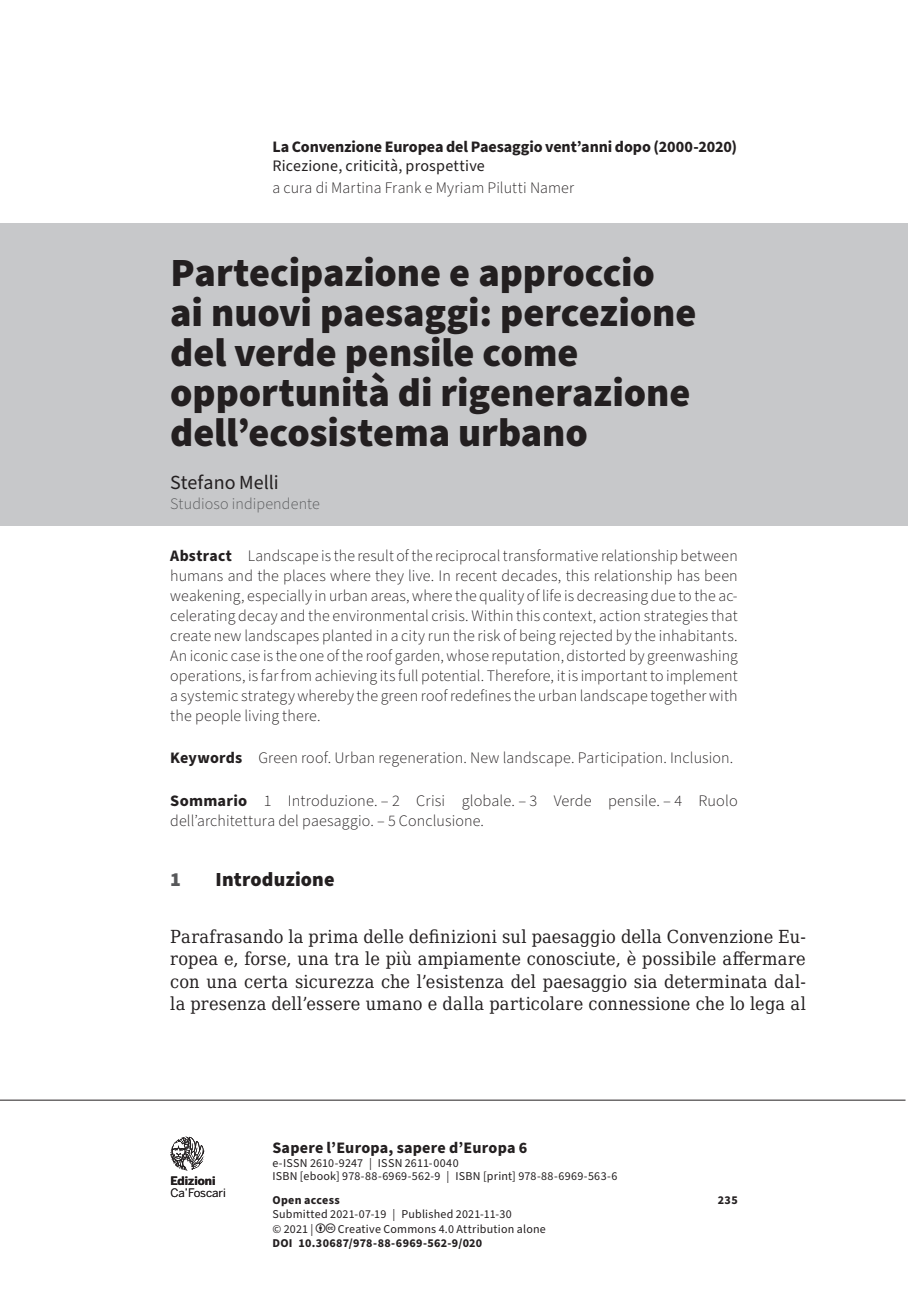
<style>
.page{position:relative;width:908px;height:1304px;background:#fff}
.page>*{position:absolute;margin:0;border:0;box-sizing:border-box;transform-origin:0 0}
.t1{font:900 40px/40px "Source Sans Pro";color:#231f20}
.t2{font:20px "Source Sans Pro";letter-spacing:.005em;color:#231f20}
.t3{font:900 20px "Source Sans Pro";letter-spacing:.01em;color:#231f20}
.t4{font:900 20px "Source Sans Pro";color:#57585a}
.t5{font:18px/22.4px "DejaVu Serif Condensed";letter-spacing:.01em;color:#231f20;text-align:justify}
.t6{font:300 16px/20px "Source Sans Pro";letter-spacing:.01em;color:#231f20;text-align:justify}
.t7{font:700 16px "Source Sans Pro";letter-spacing:-.005em;color:#231f20}
.t8{font:16px "Source Sans Pro";letter-spacing:.01em;color:#231f20}
.t9{font:700 16px "Source Sans Pro";letter-spacing:.015em;color:#231f20}
.t10{font:300 16px "Source Sans Pro";letter-spacing:.01em;color:#57585a}
.t11{font:12px/12.4px "Source Sans Pro";letter-spacing:.02em;color:#231f20}
.t12{font:700 12px "Source Sans Pro";letter-spacing:.025em;color:#231f20}
.t13{font:11.6px "Benton Sans";letter-spacing:-.01em;color:#231f20}
.t14{font:700 11.6px "Benton Sans";color:#231f20}
.s1{font-weight:700}
</style>
<div class="page">
<hr style="left:0;top:1100px;width:905px;height:1px;background:#231f20">
<svg style="left:170px;top:1137px;width:34px;height:33px"></svg>
<div style="left:0;top:223px;width:907px;height:302px;background:#c7c8ca"></div>
<p class="t7" style="left:272px;top:136px;width:466px">La Convenzione Europea del Paesaggio vent’anni dopo (2000-2020)</p>
<p class="t8" style="left:272px;top:155px;width:214px">Ricezione, criticità, prospettive</p>
<p class="t6" style="left:272px;top:178px;width:303px">a cura di Martina Frank e Myriam Pilutti Namer</p>
<h1 class="t1" style="left:170px;top:254px;width:527px">Partecipazione e approccio ai nuovi paesaggi: percezione del verde pensile come opportunità di rigenerazione dell’ecosistema urbano</h1>
<p class="t2" style="left:170px;top:469px;width:110px">Stefano Melli</p>
<p class="t10" style="left:170px;top:493px;width:151px">Studioso indipendente</p>
<p class="t6" style="left:170px;top:546px;width:568px"><span class="s1">Abstract</span> Landscape is the result of the reciprocal transformative relationship between humans and the places where they live. In recent decades, this relationship has been weakening, especially in urban areas, where the quality of life is decreasing due to the ac&shy;celerating decay and the environmental crisis. Within this context, action strategies that create new landscapes planted in a city run the risk of being rejected by the inhabitants.<br>An iconic case is the one of the roof garden, whose reputation, distorted by greenwashing operations, is far from achieving its full potential. Therefore, it is important to implement a systemic strategy whereby the green roof redefines the urban landscape together with the people living there.</p>
<p class="t6" style="left:170px;top:749px;width:564px"><span class="s1">Keywords</span> Green roof. Urban regeneration. New landscape. Participation. Inclusion.</p>
<p class="t6" style="left:170px;top:791px;width:568px"><span class="s1">Sommario</span> 1 Introduzione. – 2 Crisi globale. – 3 Verde pensile. – 4 Ruolo dell’architettura del paesaggio. – 5 Conclusione.</p>
<p class="t4" style="left:170px;top:865px;width:12px">1</p>
<p class="t3" style="left:215px;top:865px;width:120px">Introduzione</p>
<p class="t5" style="left:170px;top:925px;width:636px">Parafrasando la prima delle definizioni sul paesaggio della Convenzione Eu&shy;ropea e, forse, una tra le più ampiamente conosciute, è possibile affermare con una certa sicurezza che l’esistenza del paesaggio sia determinata dal&shy;la presenza dell’essere umano e dalla particolare connessione che lo lega al</p>
<p class="t14" style="left:170px;top:1174px;width:47px">Edizioni</p>
<p class="t13" style="left:170px;top:1186px;width:57px">Ca’Foscari</p>
<p class="t9" style="left:272px;top:1137px;width:256px">Sapere l’Europa, sapere d’Europa 6</p>
<p class="t11" style="left:272px;top:1157px;width:346px">e-ISSN 2610-9247 | ISSN 2611-0040<br>ISBN [ebook] 978-88-6969-562-9 | ISBN [print] 978-88-6969-563-6</p>
<p class="t12" style="left:272px;top:1192px;width:69px">Open access</p>
<p class="t12" style="left:717px;top:1192px;width:21px">235</p>
<p class="t11" style="left:272px;top:1208px;width:241px;line-height:14.2px">Submitted 2021-07-19 | Published 2021-11-30 © 2021 |</p>
<p class="t11" style="left:337px;top:1223px;width:209px">Creative Commons 4.0 Attribution alone</p>
<p class="t12" style="left:272px;top:1235px;width:211px">DOI 10.30687/978-88-6969-562-9/020</p>
</div>
